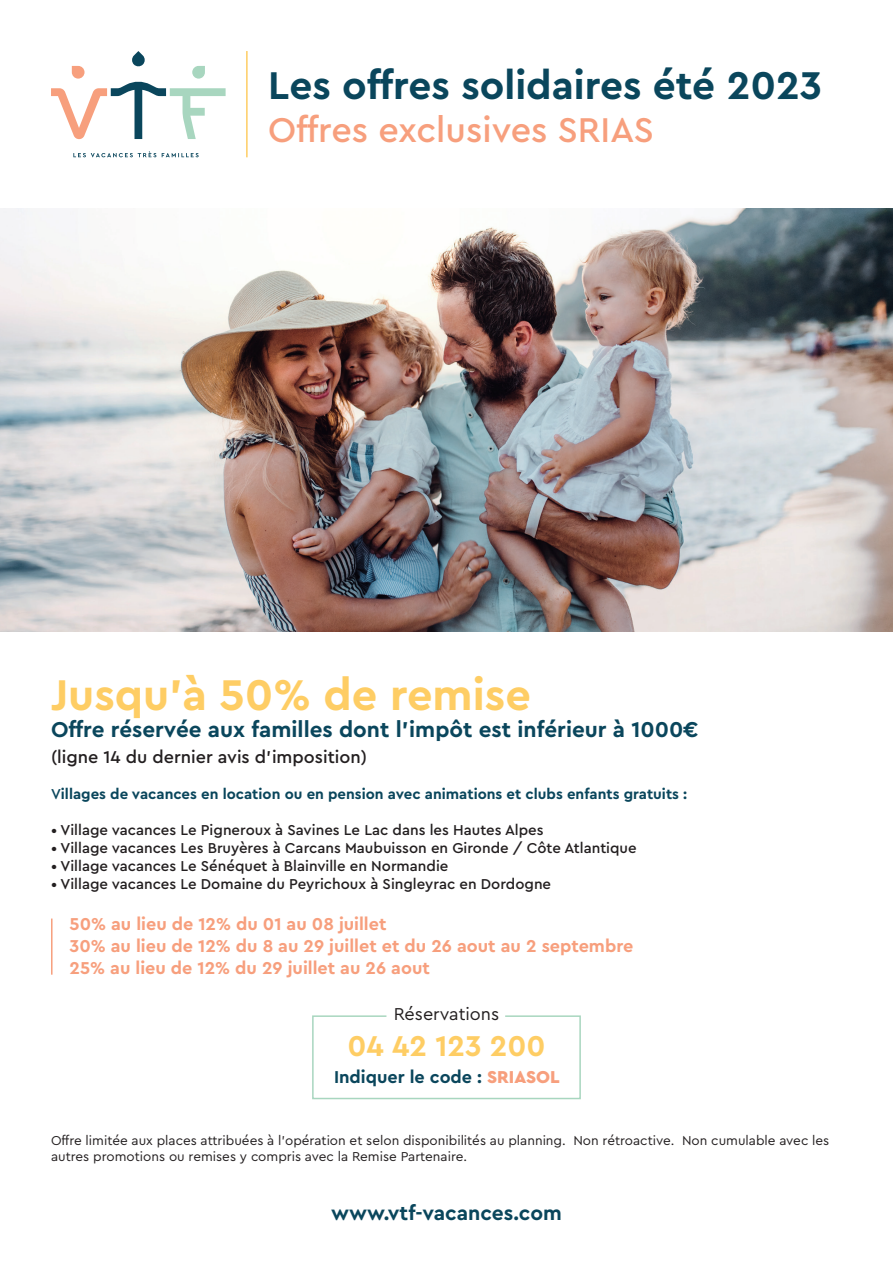
<style>
.page{position:relative;width:893px;height:1263px;background:#fff}
.page>*{position:absolute;margin:0;border:0;box-sizing:border-box;transform-origin:0 0}
.t1{font:700 45px "Cera PRO";color:#fecd64}
.t2{font:700 40.5px "Cera PRO";color:#0a465c}
.t3{font:500 36px "Cera Pro";color:#f79f7d}
.t4{font:700 30px "Cera PRO";color:#fecd64}
.t5{font:700 22.5px "Cera PRO";color:#0a465c}
.t6{font:700 21px "Cera PRO";color:#0a465c}
.t7{font:700 18px/21.6px "Cera PRO";color:#f79f7d}
.t8{font:500 18px "Cera Pro";color:#231f20}
.t9{font:700 18px "Cera PRO";color:#0a465c}
.t10{font:18px "Cera PRO";color:#231f20}
.t11{font:500 15px "Cera Pro";color:#231f20}
.t12{font:700 15px "Cera PRO";color:#0a465c}
.t13{font:13.5px/16.2px "Cera PRO";color:#231f20}
.s1{font-family:"Cera Pro";font-weight:500}
.s2{font-family:"Cera Pro";font-weight:900;color:#f79f7d}
</style>
<div class="page">
<svg style="left:73px;top:151px;width:126px;height:6px"></svg>
<svg style="left:51px;top:51px;width:175px;height:88px"></svg>
<hr style="left:246px;top:51px;width:2px;height:106px;background:#fecd64">
<img style="left:0;top:208px;width:893px;height:423px">
<hr style="left:51px;top:918px;width:2px;height:57px;background:#f79f7d">
<svg style="left:312px;top:1015px;width:269px;height:85px"></svg>
<h2 class="t2" style="left:268px;top:58px;width:555px">Les offres solidaires été 2023</h2>
<h3 class="t3" style="left:268px;top:106px;width:387px">Offres exclusives SRIAS</h3>
<h1 class="t1" style="left:51px;top:665px;width:481px">Jusqu’à 50% de remise</h1>
<h3 class="t5" style="left:51px;top:715px;width:649px">Offre réservée aux familles dont l’impôt est inférieur à 1000€</h3>
<p class="t8" style="left:51px;top:745px;width:318px">(ligne 14 du dernier avis d’imposition)</p>
<p class="t12" style="left:51px;top:784px;width:638px"><span class="s1">V</span>illages de vacances en location ou en pension avec animations et clubs enfants gratuits :</p>
<p class="t11" style="left:51px;top:820px;width:494px">• Village vacances Le Pigneroux à Savines Le Lac dans les Hautes Alpes</p>
<p class="t11" style="left:51px;top:838px;width:587px">• Village vacances Les Bruyères à Carcans Maubuisson en Gironde / Côte Atlantique</p>
<p class="t11" style="left:51px;top:856px;width:399px">• Village vacances Le Sénéquet à Blainville en Normandie</p>
<p class="t11" style="left:51px;top:874px;width:502px">• Village vacances Le Domaine du Peyrichoux à Singleyrac en Dordogne</p>
<p class="t7" style="left:70px;top:913px;width:565px">50% au lieu de 12% du 01 au 08 juillet<br>30% au lieu de 12% du 8 au 29 juillet et du 26 aout au 2 septembre<br>25% au lieu de 12% du 29 juillet au 26 aout</p>
<p class="t10" style="left:394px;top:1002px;width:107px">Réservations</p>
<h3 class="t4" style="left:347px;top:1026px;width:200px">04 42 123 200</h3>
<p class="t9" style="left:334px;top:1065px;width:227px">Indiquer le code : <span class="s2">SRIASOL</span></p>
<p class="t13" style="left:51px;top:1131px;width:780px">Offre limitée aux places attribuées à l’opération et selon disponibilités au planning. Non rétroactive. Non cumulable avec les autres promotions ou remises y compris avec la Remise Partenaire.</p>
<h3 class="t6" style="left:331px;top:1199px;width:232px">www.vtf-vacances.com</h3>
</div>
